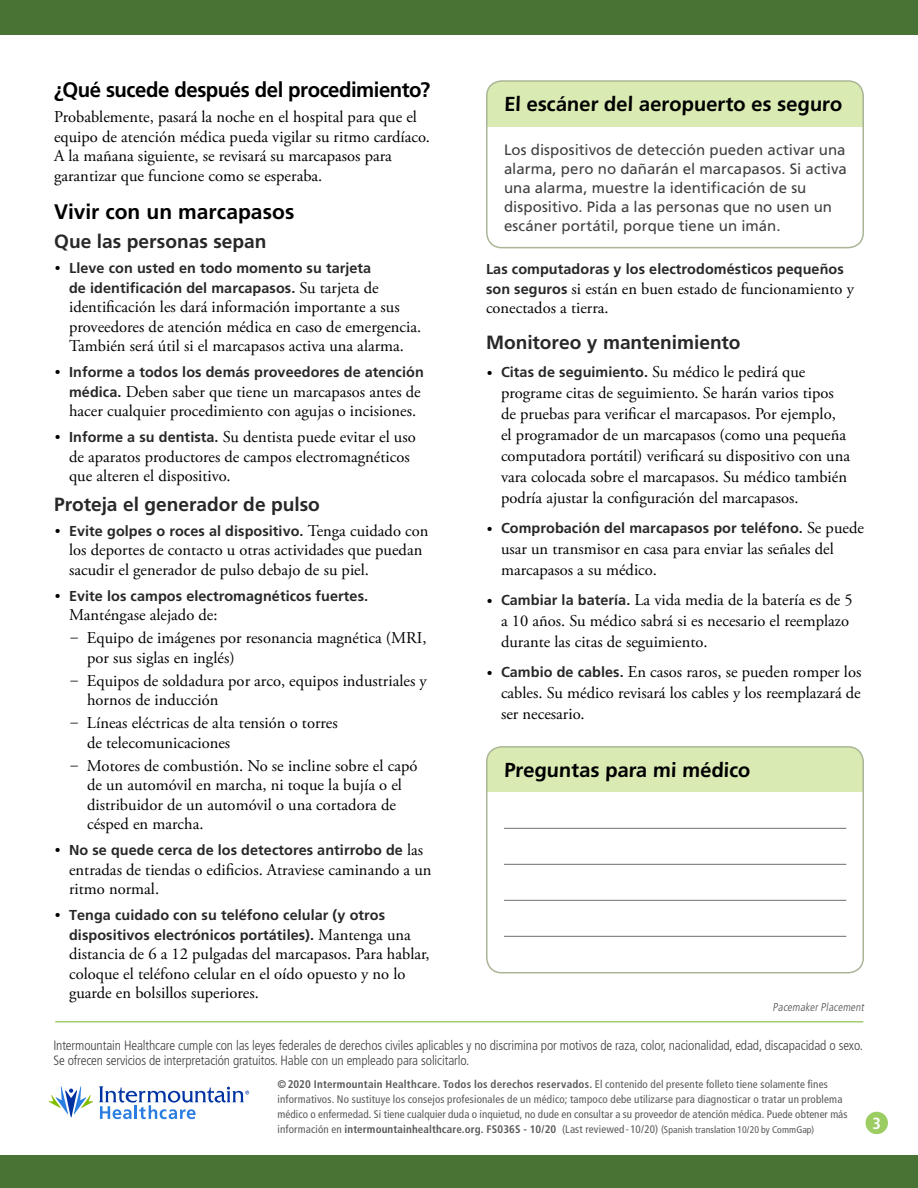
<style>
.page{position:relative;width:918px;height:1188px;background:#fff}
.page>*{position:absolute;margin:0;border:0;box-sizing:border-box;transform-origin:0 0}
.Level_1__h2{font:700 21px "Frutiger LT Std";letter-spacing:-.02em;color:#000}
.Level_1__h2-2{font:700 21px "Frutiger LT Std";color:#000}
.Main_table{font:700 20.25px "Frutiger LT Std";color:#000}
.Level_2__h3{font:700 19.2px "Frutiger LT Std";color:#292829}
.Main_tight_1{font:16.5px/19.5px "Adobe Garamond Pro";color:#000}
.Level_1_-_tight_1{font:16.5px/19.5px "Adobe Garamond Pro";color:#000}
.t1{font:700 condensed 16.2px "Frutiger LT Std";color:#fff}
.Main_table-2{font:15px/19.2px "Frutiger LT Std";letter-spacing:.005em;color:#414042}
.Level_1_-_tight_1-2{font:700 14.4px/19.5px "Frutiger LT Std";letter-spacing:.005em;color:#292829}
.t2{font:300 condensed 13.5px/15.5px "Frutiger LT Std";letter-spacing:-.01em;color:#414042}
.t3{font:italic 300 condensed 11.25px "Frutiger LT Std";color:#4d4d4f}
.Footer___h6{font:condensed 10.95px/15px "Frutiger LT Std";letter-spacing:.01em;color:#58595b}
.s1{font-family:"Adobe Garamond Pro";font-weight:400;font-size:15px;color:#000}
.s2{font-family:"Adobe Garamond Pro";font-weight:400;font-size:16.5px;color:#000}
.s3{font-family:"Frutiger LT Std";font-weight:700;font-size:14.4px;color:#292829}
.s4{font-size:15px}
.s5{font-weight:700}
.s6{font-size:10.5px}
.s7{font-size:9.75px}
</style>
<div class="page">
<div style="left:0;top:0;width:918px;height:35px;background:#497235"></div>
<div style="left:0;top:1156px;width:918px;height:32px;background:#497235"></div>
<div style="left:866px;top:1112px;width:22px;height:22px;background:#9bcd63;border-radius:50%"></div>
<hr style="left:55px;top:1021px;width:808px;height:2px;background:#a1cf6d">
<svg style="left:49px;top:1086px;width:44px;height:31px"></svg>
<svg style="left:99px;top:1086px;width:150px;height:33px"></svg>
<div style="left:487px;top:81px;width:376px;height:45px;background:#d9ebb3"></div>
<div style="left:486px;top:80px;width:378px;height:168px;border:2px solid #aab597;border-radius:15px"></div>
<div style="left:487px;top:747px;width:376px;height:45px;background:#d9ebb3"></div>
<hr style="left:863px;top:747px;width:1px;height:45px;background:#939598">
<hr style="left:863px;top:792px;width:1px;height:181px;background:#939598">
<hr style="left:504px;top:828px;width:342px;height:1px;background:#6d6e71">
<hr style="left:504px;top:864px;width:342px;height:1px;background:#6d6e71">
<hr style="left:504px;top:900px;width:342px;height:1px;background:#6d6e71">
<hr style="left:504px;top:936px;width:342px;height:1px;background:#6d6e71">
<div style="left:486px;top:746px;width:378px;height:227px;border:2px solid #aab597;border-radius:15px"></div>
<p class="Level_1__h2" style="left:54px;top:78px;width:378px">¿Qué sucede después del procedimiento?</p>
<p class="Main_tight_1" style="left:54px;top:108px;width:378px">Probablemente, pasará la noche en el hospital para que el equipo de atención médica pueda vigilar su ritmo cardíaco.<br>A la mañana siguiente, se revisará su marcapasos para garantizar que funcione como se esperaba.</p>
<p class="Level_1__h2-2" style="left:54px;top:199px;width:242px">Vivir con un marcapasos</p>
<p class="Level_2__h3" style="left:54px;top:230px;width:214px">Que las personas sepan</p>
<p class="Level_1_-_tight_1-2" style="left:69px;top:259px;width:311px;text-indent:-14px"><span class="s1">•</span> Lleve con usted en todo momento su tarjeta de identificación del marcapasos. <span class="s2">Su tarjeta de</span></p>
<p class="Main_tight_1" style="left:69px;top:298px;width:354px">identificación les dará información importante a sus proveedores de atención médica en caso de emergencia.<br>También será útil si el marcapasos activa una alarma.</p>
<p class="Level_1_-_tight_1-2" style="left:55px;top:363px;width:370px"><span class="s1">•</span> Informe a todos los demás proveedores de atención</p>
<p class="Main_tight_1" style="left:69px;top:382px;width:353px"><span class="s3">médica.</span> Deben saber que tiene un marcapasos antes de hacer cualquier procedimiento con agujas o incisiones.</p>
<p class="Main_tight_1" style="left:69px;top:428px;width:348px;text-indent:-14px"><span class="s4">•</span> <span class="s3">Informe a su dentista.</span> Su dentista puede evitar el uso de aparatos productores de campos electromagnéticos que alteren el dispositivo.</p>
<p class="Level_2__h3" style="left:54px;top:493px;width:267px">Proteja el generador de pulso</p>
<p class="Level_1_-_tight_1-2" style="left:55px;top:521px;width:375px"><span class="s1">•</span> Evite golpes o roces al dispositivo. <span class="s2">Tenga cuidado con</span></p>
<p class="Main_tight_1" style="left:69px;top:541px;width:355px">los deportes de contacto u otras actividades que puedan sacudir el generador de pulso debajo de su piel.</p>
<p class="Level_1_-_tight_1-2" style="left:55px;top:586px;width:315px"><span class="s1">•</span> Evite los campos electromagnéticos fuertes.</p>
<p class="Main_tight_1" style="left:69px;top:606px;width:150px">Manténgase alejado de:</p>
<p class="Main_tight_1" style="left:87px;top:629px;width:341px;text-indent:-16px"><span class="s4">–</span> Equipo de imágenes por resonancia magnética (MRI, por sus siglas en inglés)</p>
<p class="Main_tight_1" style="left:87px;top:671px;width:341px;text-indent:-16px"><span class="s4">–</span> Equipos de soldadura por arco, equipos industriales y hornos de inducción</p>
<p class="Main_tight_1" style="left:87px;top:714px;width:252px;text-indent:-16px"><span class="s4">–</span> Líneas eléctricas de alta tensión o torres de telecomunicaciones</p>
<p class="Main_tight_1" style="left:87px;top:756px;width:332px;text-indent:-16px"><span class="s4">–</span> Motores de combustión. No se incline sobre el capó de un automóvil en marcha, ni toque la bujía o el distribuidor de un automóvil o una cortadora de césped en marcha.</p>
<p class="Level_1_-_tight_1-2" style="left:55px;top:840px;width:370px"><span class="s1">•</span> No se quede cerca de los detectores antirrobo de <span class="s2">las</span></p>
<p class="Main_tight_1" style="left:69px;top:860px;width:364px">entradas de tiendas o edificios. Atraviese caminando a un ritmo normal.</p>
<p class="Level_1_-_tight_1-2" style="left:69px;top:905px;width:343px;text-indent:-14px"><span class="s1">•</span> Tenga cuidado con su teléfono celular (y otros dispositivos electrónicos portátiles). <span class="s2">Mantenga una</span></p>
<p class="Main_tight_1" style="left:69px;top:945px;width:362px">distancia de 6 a 12 pulgadas del marcapasos. Para hablar, coloque el teléfono celular en el oído opuesto y no lo guarde en bolsillos superiores.</p>
<p class="Main_table" style="left:504px;top:92px;width:340px">El escáner del aeropuerto es seguro</p>
<p class="Main_table-2" style="left:504px;top:140px;width:344px">Los dispositivos de detección pueden activar una alarma, pero no dañarán el marcapasos. Si activa una alarma, muestre la identificación de su dispositivo. Pida a las personas que no usen un escáner portátil, porque tiene un imán.</p>
<p class="Level_1_-_tight_1-2" style="left:486px;top:260px;width:359px">Las computadoras y los electrodomésticos pequeños</p>
<p class="Level_1_-_tight_1" style="left:486px;top:279px;width:369px"><span class="s3">son seguros</span> si están en buen estado de funcionamiento y conectados a tierra.</p>
<p class="Level_2__h3" style="left:486px;top:331px;width:256px">Monitoreo y mantenimiento</p>
<p class="Level_1_-_tight_1-2" style="left:487px;top:363px;width:320px"><span class="s1">•</span> Citas de seguimiento. <span class="s2">Su médico le pedirá que</span></p>
<p class="Main_tight_1" style="left:501px;top:383px;width:351px;line-height:21px">programe citas de seguimiento. Se harán varios tipos de pruebas para verificar el marcapasos. Por ejemplo, el programador de un marcapasos (como una pequeña computadora portátil) verificará su dispositivo con una vara colocada sobre el marcapasos. Su médico también podría ajustar la configuración del marcapasos.</p>
<p class="Level_1_-_tight_1-2" style="left:487px;top:519px;width:379px"><span class="s1">•</span> Comprobación del marcapasos por teléfono. <span class="s2">Se puede</span></p>
<p class="Main_tight_1" style="left:501px;top:539px;width:334px;line-height:21px">usar un transmisor en casa para enviar las señales del marcapasos a su médico.</p>
<p class="Main_tight_1" style="left:501px;top:590px;width:353px;line-height:21px;text-indent:-14px"><span class="s4">•</span> <span class="s3">Cambiar la batería.</span> La vida media de la batería es de 5 a 10 años. Su médico sabrá si es necesario el reemplazo durante las citas de seguimiento.</p>
<p class="Main_tight_1" style="left:501px;top:662px;width:362px;line-height:21px;text-align:justify;text-indent:-14px"><span class="s4">•</span> <span class="s3">Cambio de cables.</span> En casos raros, se pueden romper los cables. Su médico revisará los cables y los reemplazará de ser necesario.</p>
<p class="Main_table" style="left:504px;top:758px;width:249px">Preguntas para mi médico</p>
<p class="t3" style="left:773px;top:1000px;width:95px">PacemakerPlacement</p>
<p class="t2" style="left:53px;top:1037px;width:811px">Intermountain Healthcare cumple con las leyes federales de derechos civiles aplicables y no discrimina por motivos de raza, color, nacionalidad, edad, discapacidad o sexo.<br>Se ofrecen servicios de interpretación gratuitos. Hable con un empleado para solicitarlo.</p>
<p class="Footer___h6" style="left:278px;top:1077px;width:572px"><span class="s5">©2020 Intermountain Healthcare. Todos los derechos reservados.</span> El contenido del presente folleto tiene solamente fines informativos. No sustituye los consejos profesionales de un médico; tampoco debe utilizarse para diagnosticar o tratar un problema médico o enfermedad. Si tiene cualquier duda o inquietud, no dude en consultar a su proveedor de atención médica. Puede obtener más información en <span class="s5">intermountainhealthcare.org. FS036S - 10/20</span> (Last reviewed - 10/20) <span class="s6">(</span><span class="s7">Spanish translation 10/20 by CommGap)</span></p>
<p class="t1" style="left:873px;top:1113px;width:10px">3</p>
</div>
